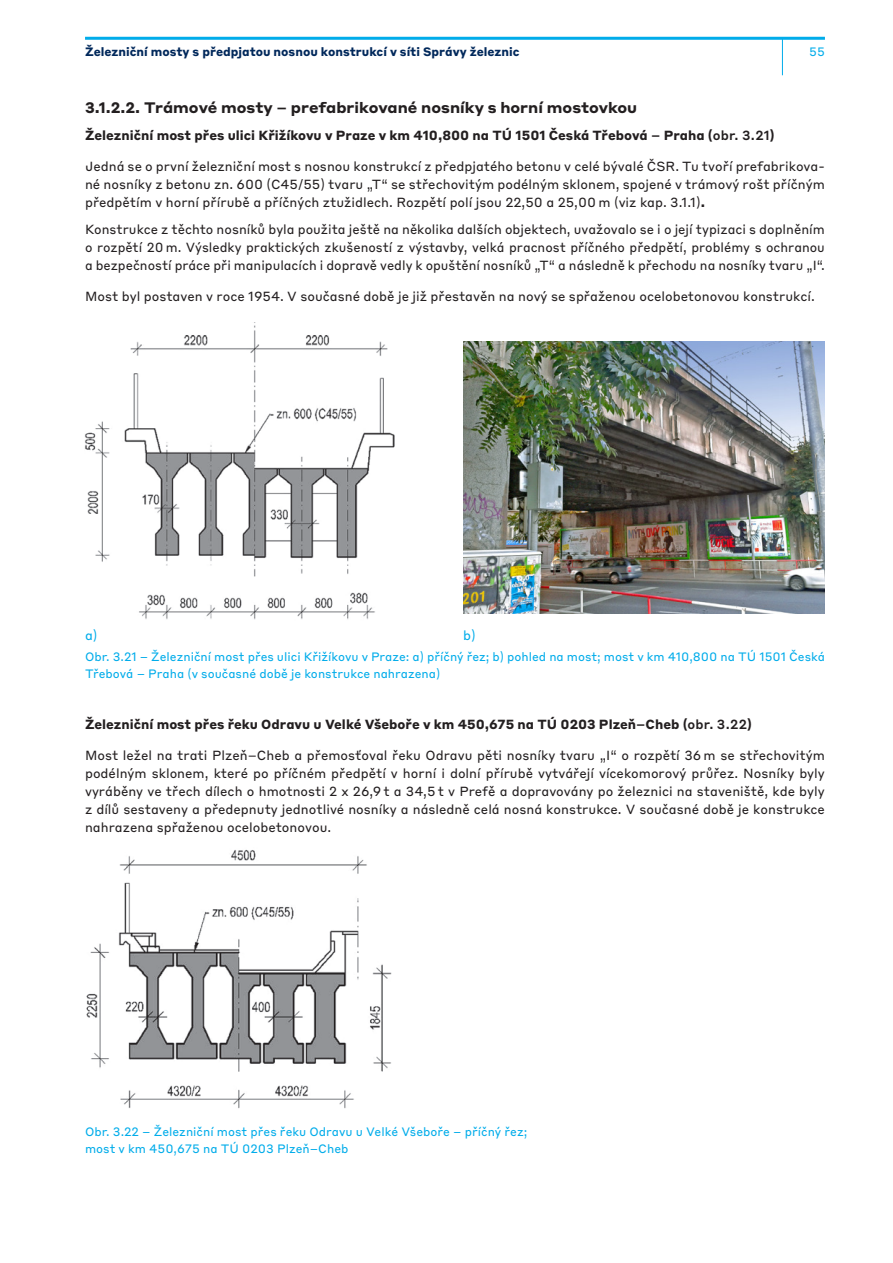
<style>
.page{position:relative;width:893px;height:1263px;background:#fff}
.page>*{position:absolute;margin:0;border:0;box-sizing:border-box;transform-origin:0 0}
.Heading_4{font:700 15px "Styrene ALC";color:#231f20}
.t1{font:13.05px/18px "Styrene BLC";color:#231f20;text-align:justify}
.t2{font:700 13.05px "Styrene BLC";color:#231f20}
.t3{font:13.05px "Styrene BLC";color:#00acea}
.popisek{font:12px/16.5px "Styrene BLC";color:#00acea}
.t4{font:700 12px "Styrene BLC";color:#00285b}
.t5{font:12px "Styrene ALC";color:#00acea}
.s1{font-weight:500}
.s2{font-weight:700}
</style>
<div class="page">
<hr style="left:85px;top:37px;width:740px;height:3px;background:#00acea">
<hr style="left:782px;top:38px;width:1px;height:37px;background:#00acea">
<img style="left:463px;top:341px;width:362px;height:272px">
<img style="left:85px;top:322px;width:310px;height:298px">
<img style="left:86px;top:849px;width:306px;height:260px">
<p class="t4" style="left:85px;top:41px;width:436px">Železniční mosty s předpjatou nosnou konstrukcí v síti Správy železnic</p>
<p class="t5" style="left:809px;top:41px;width:17px">55</p>
<p class="Heading_4" style="left:85px;top:95px;width:554px">3.1.2.2. Trámové mosty – prefabrikované nosníky s horní mostovkou</p>
<p class="t2" style="left:85px;top:124px;width:691px">Železniční most přes ulici Křižíkovu v Praze v km 410,800 na TÚ 1501 Česká Třebová – Praha (<span class="s1">obr. 3.21</span>)</p>
<p class="t1" style="left:85px;top:156px;width:741px">Jedná se o první železniční most s nosnou konstrukcí z předpjatého betonu v celé bývalé ČSR. Tu tvoří prefabrikova&shy;né nosníky z betonu zn. 600 (C45/55) tvaru „T“ se střechovitým podélným sklonem, spojené v trámový rošt příčným předpětím v horní přírubě a příčných ztužidlech. Rozpětí polí jsou 22,50 a 25,00 m (viz kap. 3.1.1)<span class="s2">.</span></p>
<p class="t1" style="left:85px;top:219px;width:741px">Konstrukce z těchto nosníků byla použita ještě na několika dalších objektech, uvažovalo se i o její typizaci s doplněním o rozpětí 20 m. Výsledky praktických zkušeností z výstavby, velká pracnost příčného předpětí, problémy s ochranou a bezpečností práce při manipulacích i dopravě vedly k opuštění nosníků „T“ a následně k přechodu na nosníky tvaru „I“.</p>
<p class="t1" style="left:85px;top:286px;width:731px">Most byl postaven v roce 1954. V současné době je již přestavěn na nový se spřaženou ocelobetonovou konstrukcí.</p>
<p class="t3" style="left:85px;top:625px;width:14px">a)</p>
<p class="t3" style="left:463px;top:625px;width:14px">b)</p>
<p class="popisek" style="left:85px;top:648px;width:741px">Obr. 3.21 – Železniční most přes ulici Křižíkovu v Praze: a) příčný řez; b) pohled na most; most v km 410,800 na TÚ 1501 Česká<br>Třebová – Praha (v současné době je konstrukce nahrazena)</p>
<p class="t2" style="left:85px;top:713px;width:669px">Železniční most přes řeku Odravu u Velké Všeboře v km 450,675 na TÚ 0203 Plzeň–Cheb (<span class="s1">obr. 3.22</span>)</p>
<p class="t1" style="left:85px;top:745px;width:741px">Most ležel na trati Plzeň–Cheb a přemosťoval řeku Odravu pěti nosníky tvaru „I“ o rozpětí 36 m se střechovitým podélným sklonem, které po příčném předpětí v horní i dolní přírubě vytvářejí vícekomorový průřez. Nosníky byly vyráběny ve třech dílech o hmotnosti 2 x 26,9 t a 34,5 t v Prefě a dopravovány po železnici na staveniště, kde byly z dílů sestaveny a předepnuty jednotlivé nosníky a následně celá nosná konstrukce. V současné době je konstrukce nahrazena spřaženou ocelobetonovou.</p>
<p class="popisek" style="left:85px;top:1122px;width:444px">Obr. 3.22 – Železniční most přes řeku Odravu u Velké Všeboře – příčný řez;</p>
<p class="popisek" style="left:85px;top:1139px;width:265px">most v km 450,675 na TÚ 0203 Plzeň–Cheb</p>
</div>
